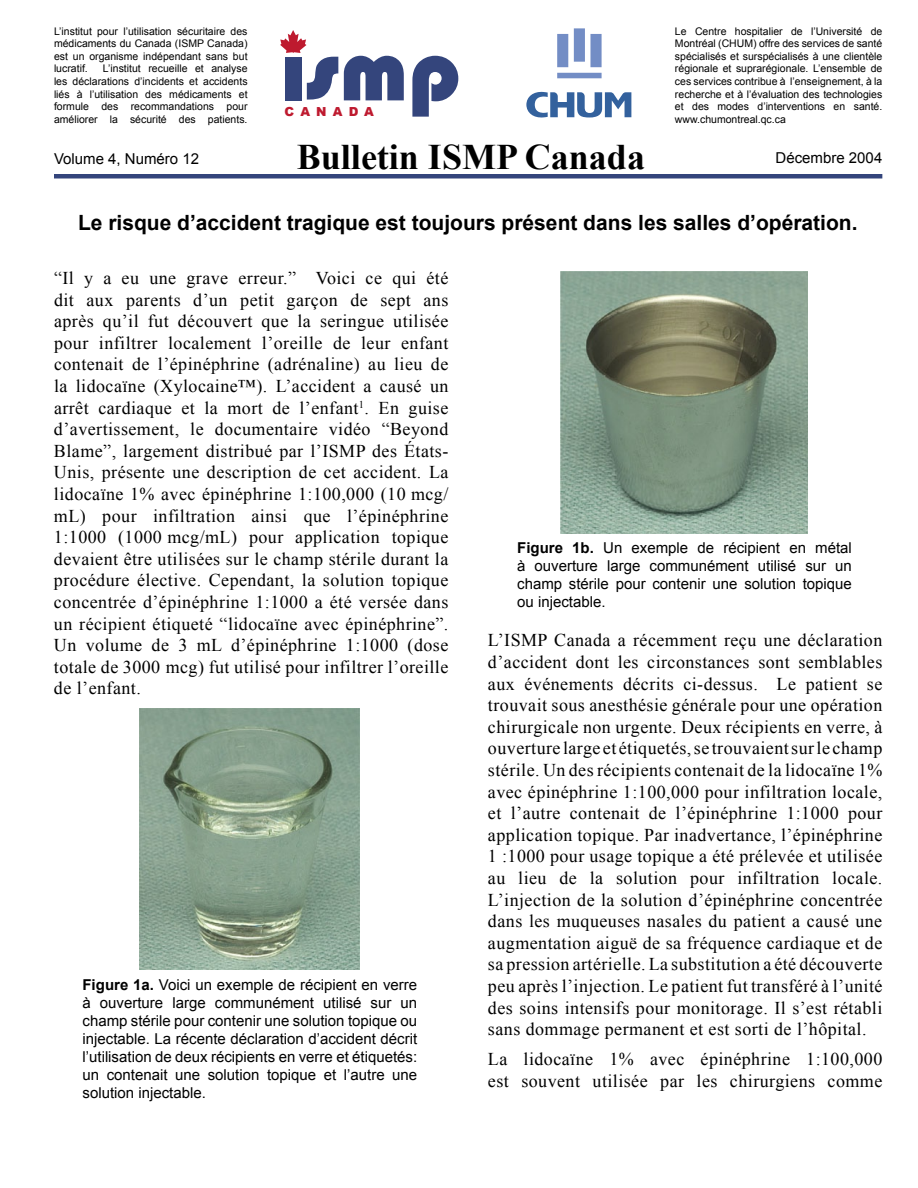
<style>
.page{position:relative;width:918px;height:1188px;background:#fff}
.page>*{position:absolute;margin:0;border:0;box-sizing:border-box;transform-origin:0 0}
.t1{font:700 36px "Times New Roman";color:#000}
.t2{font:700 21px "Arial";color:#000}
.t3{font:18px/21.6px "Times New Roman";letter-spacing:.025em;color:#000;text-align:justify}
.t4{font:15px/18px "Arial";color:#000;text-align:justify}
.t5{font:900 12.45px "Arial";letter-spacing:.495em;color:#be1a2f}
.t6{font:10.5px/12.6px "Arial";color:#000;text-align:justify}
.s1{font-weight:700}
</style>
<div class="page">
<hr style="left:54px;top:174px;width:828px;height:4px;background:#34457c">
<svg style="left:280px;top:30px;width:58px;height:70px"></svg>
<svg style="left:344px;top:56px;width:60px;height:44px;background:#576593"></svg>
<svg style="left:412px;top:56px;width:46px;height:61px"></svg>
<svg style="left:526px;top:91px;width:105px;height:26px"></svg>
<svg style="left:557px;top:28px;width:45px;height:50px"></svg>
<img style="left:139px;top:708px;width:220px;height:261px">
<img style="left:560px;top:272px;width:247px;height:262px">
<p class="t6" style="left:54px;top:25px;width:195px">L’institut pour l’utilisation sécuritaire des médicaments du Canada (ISMP Canada) est un organisme indépendant sans but lucratif.</p>
<p class="t6" style="left:54px;top:63px;width:195px;text-indent:49px">L’institut recueille et analyse les déclarations d’incidents et accidents liés à l’utilisation des médicaments et formule des recommandations pour améliorer la sécurité des patients.</p>
<p class="t5" style="left:284px;top:103px;width:91px">CANADA</p>
<p class="t6" style="left:675px;top:25px;width:209px">Le Centre hospitalier de l’Université de Montréal (CHUM) offre des services de santé spécialisés et surspécialisés à une clientèle régionale et suprarégionale. L’ensemble de ces services contribue à l’enseignement, à la recherche et à l’évaluation des technologies et des modes d’interventions en santé. www.chumontreal.qc.ca</p>
<p class="t4" style="left:54px;top:150px;width:147px">Volume 4, Numéro 12</p>
<h1 class="t1" style="left:297px;top:132px;width:350px">Bulletin ISMP Canada</h1>
<p class="t4" style="left:776px;top:149px;width:108px">Décembre 2004</p>
<p class="t2" style="left:78px;top:209px;width:781px">Le risque d’accident tragique est toujours présent dans les salles d’opération.</p>
<p class="t3" style="left:54px;top:267px;width:396px">“Il y a eu une grave erreur.” Voici ce qui été dit aux parents d’un petit garçon de sept ans après qu’il fut découvert que la seringue utilisée pour infiltrer localement l’oreille de leur enfant contenait de l’épinéphrine (adrénaline) au lieu de la lidocaïne (Xylocaine™). L’accident a causé un arrêt cardiaque et la mort de l’enfant<sup>1</sup>. En guise d’avertissement, le documentaire vidéo “Beyond Blame”, largement distribué par l’ISMP des États-Unis, présente une description de cet accident. La lidocaïne 1% avec épinéphrine 1:100,000 (10 mcg/ mL) pour infiltration ainsi que l’épinéphrine 1:1000 (1000 mcg/mL) pour application topique devaient être utilisées sur le champ stérile durant la procédure élective. Cependant, la solution topique concentrée d’épinéphrine 1:1000 a été versée dans un récipient étiqueté “lidocaïne avec épinéphrine”.<br>Un volume de 3 mL d’épinéphrine 1:1000 (dose totale de 3000 mcg) fut utilisé pour infiltrer l’oreille de l’enfant.</p>
<p class="t4" style="left:517px;top:539px;width:336px"><span class="s1">Figure 1b.</span> Un exemple de récipient en métal à ouverture large communément utilisé sur un champ stérile pour contenir une solution topique ou injectable.</p>
<p class="t3" style="left:488px;top:629px;width:396px">L’ISMP Canada a récemment reçu une déclaration d’accident dont les circonstances sont semblables aux événements décrits ci-dessus. Le patient se trouvait sous anesthésie générale pour une opération chirurgicale non urgente. Deux récipients en verre, à ouverture large et étiquetés, se trouvaient sur le champ stérile. Un des récipients contenait de la lidocaïne 1% avec épinéphrine 1:100,000 pour infiltration locale, et l’autre contenait de l’épinéphrine 1:1000 pour application topique. Par inadvertance, l’épinéphrine 1 :1000 pour usage topique a été prélevée et utilisée au lieu de la solution pour infiltration locale.<br>L’injection de la solution d’épinéphrine concentrée dans les muqueuses nasales du patient a causé une augmentation aiguë de sa fréquence cardiaque et de sa pression artérielle. La substitution a été découverte peu après l’injection. Le patient fut transféré à l’unité des soins intensifs pour monitorage. Il s’est rétabli sans dommage permanent et est sorti de l’hôpital.</p>
<p class="t3" style="left:488px;top:1048px;width:396px">La lidocaïne 1% avec épinéphrine 1:100,000 est souvent utilisée par les chirurgiens comme</p>
<p class="t4" style="left:82px;top:976px;width:336px"><span class="s1">Figure 1a.</span> Voici un exemple de récipient en verre à ouverture large communément utilisé sur un champ stérile pour contenir une solution topique ou injectable. La récente déclaration d’accident décrit l’utilisation de deux récipients en verre et étiquetés: un contenait une solution topique et l’autre une solution injectable.</p>
</div>
